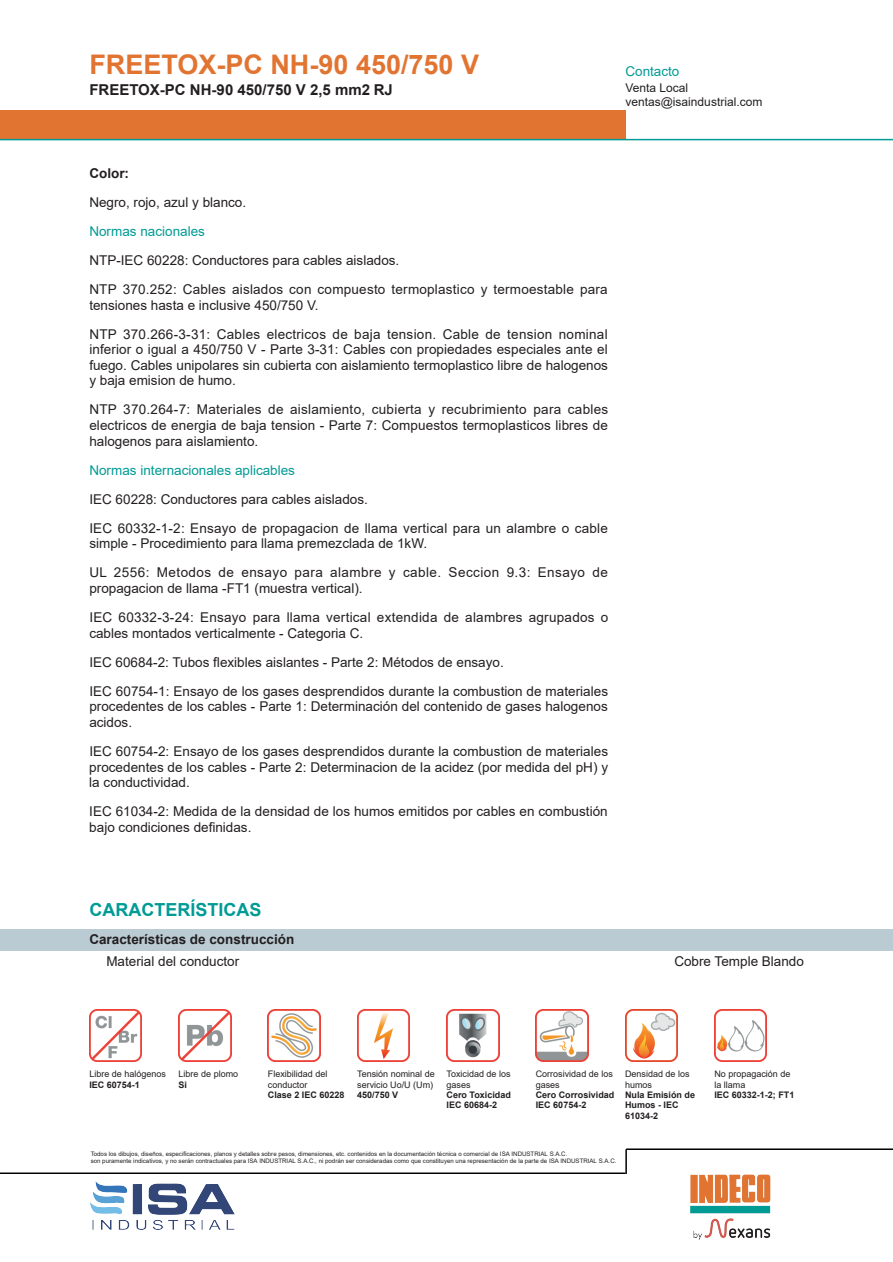
<style>
.page{position:relative;width:893px;height:1262px;background:#fff}
.page>*{position:absolute;margin:0;border:0;box-sizing:border-box;transform-origin:0 0}
.t1{font:700 27px "Arial";color:#e27432}
.t2{font:700 18px "Arial";color:#009b95}
.t3{font:700 15px "Arial";color:#231f20}
.t4{font:13.5px/15.6px "Arial";color:#231f20}
.t5{font:13.5px/29.1px "Arial";letter-spacing:.02em;color:#231f20}
.t6{font:13.5px/29.1px "Arial";letter-spacing:.035em;color:#231f20}
.t7{font:13.5px "Arial";color:#009b95}
.t8{font:700 13.5px "Arial";color:#231f20}
.t9{font:12px/13.8px "Arial";color:#231f20}
.t10{font:9px/10.4px "Arial";color:#231f20}
.t11{font:700 9px/10.4px "Arial";color:#231f20}
.t12{font:6.15px/7.1px "Arial";color:#231f20}
</style>
<div class="page">
<div style="left:0;top:111px;width:625px;height:29px;background:#e27432"></div>
<hr style="left:0;top:139px;width:892px;height:1px;background:#009b95">
<hr style="left:0;top:1172px;width:625px;height:2px;background:#000001">
<hr style="left:626px;top:1148px;width:266px;height:2px;background:#000001">
<hr style="left:625px;top:1149px;width:2px;height:25px;background:#000001">
<img style="left:690px;top:1174px;width:81px;height:65px">
<img style="left:89px;top:1009px;width:53px;height:52px">
<img style="left:179px;top:1009px;width:52px;height:52px">
<img style="left:268px;top:1009px;width:52px;height:52px">
<img style="left:357px;top:1009px;width:53px;height:52px">
<img style="left:446px;top:1009px;width:53px;height:52px">
<img style="left:536px;top:1009px;width:52px;height:52px">
<img style="left:625px;top:1009px;width:52px;height:52px">
<img style="left:714px;top:1009px;width:53px;height:52px">
<div style="left:0;top:929px;width:892px;height:22px;background:#bbcbd4"></div>
<img style="left:91px;top:1181px;width:143px;height:48px">
<h1 class="t1" style="left:89px;top:46px;width:391px">FREETOX-PC NH-90 450/750 V</h1>
<p class="t3" style="left:89px;top:79px;width:305px">FREETOX-PC NH-90 450/750 V 2,5 mm2 RJ</p>
<p class="t7" style="left:625px;top:62px;width:56px">Contacto</p>
<p class="t9" style="left:625px;top:81px;width:138px">Venta Local ventas@isaindustrial.com</p>
<p class="t8" style="left:89px;top:163px;width:41px">Color:</p>
<p class="t4" style="left:89px;top:194px;width:158px">Negro, rojo, azul y blanco.</p>
<p class="t7" style="left:89px;top:222px;width:117px">Normas nacionales</p>
<p class="t4" style="left:89px;top:246px;width:520px;line-height:29.1px">NTP-IEC 60228: Conductores para cables aislados.<br>NTP 370.252: Cables aislados con compuesto termoplastico y termoestable para</p>
<p class="t5" style="left:89px;top:290px;width:520px">tensiones hasta e inclusive 450/750 V.<br>NTP 370.266-3-31: Cables electricos de baja tension. Cable de tension nominal</p>
<p class="t4" style="left:89px;top:342px;width:520px;text-align:justify">inferior o igual a 450/750 V - Parte 3-31: Cables con propiedades especiales ante el fuego. Cables unipolares sin cubierta con aislamiento termoplastico libre de halogenos y baja emision de humo.</p>
<p class="t4" style="left:89px;top:402px;width:520px;text-align:justify">NTP 370.264-7: Materiales de aislamiento, cubierta y recubrimiento para cables electricos de energia de baja tension - Parte 7: Compuestos termoplasticos libres de halogenos para aislamiento.</p>
<p class="t7" style="left:89px;top:460px;width:207px">Normas internacionales aplicables</p>
<p class="t4" style="left:89px;top:484px;width:520px;line-height:29.1px">IEC 60228: Conductores para cables aislados.<br>IEC 60332-1-2: Ensayo de propagacion de llama vertical para un alambre o cable</p>
<p class="t6" style="left:89px;top:529px;width:520px">simple - Procedimiento para llama premezclada de 1kW.<br>UL 2556: Metodos de ensayo para alambre y cable. Seccion 9.3: Ensayo de</p>
<p class="t5" style="left:89px;top:573px;width:520px">propagacion de llama -FT1 (muestra vertical).<br>IEC 60332-3-24: Ensayo para llama vertical extendida de alambres agrupados o</p>
<p class="t4" style="left:89px;top:618px;width:520px;line-height:29.1px">cables montados verticalmente - Categoria C.<br>IEC 60684-2: Tubos flexibles aislantes - Parte 2: Métodos de ensayo.<br>IEC 60754-1: Ensayo de los gases desprendidos durante la combustion de materiales</p>
<p class="t4" style="left:89px;top:698px;width:520px">procedentes de los cables - Parte 1: Determinación del contenido de gases halogenos acidos.</p>
<p class="t4" style="left:89px;top:743px;width:520px;text-align:justify">IEC 60754-2: Ensayo de los gases desprendidos durante la combustion de materiales procedentes de los cables - Parte 2: Determinacion de la acidez (por medida del pH) y la conductividad.</p>
<p class="t4" style="left:89px;top:803px;width:520px">IEC 61034-2: Medida de la densidad de los humos emitidos por cables en combustión bajo condiciones definidas.</p>
<h2 class="t2" style="left:89px;top:897px;width:173px">CARACTERÍSTICAS</h2>
<p class="t8" style="left:89px;top:930px;width:206px">Características de construcción</p>
<p class="t4" style="left:106px;top:953px;width:134px">Material del conductor</p>
<p class="t4" style="left:674px;top:953px;width:131px">Cobre Temple Blando</p>
<p class="t10" style="left:89px;top:1068px;width:78px">Libre de halógenos</p>
<p class="t11" style="left:89px;top:1079px;width:52px">IEC 60754-1</p>
<p class="t10" style="left:179px;top:1068px;width:61px">Libre de plomo</p>
<p class="t11" style="left:179px;top:1079px;width:10px">Si</p>
<p class="t10" style="left:268px;top:1068px;width:61px">Flexibilidad del conductor</p>
<p class="t11" style="left:268px;top:1089px;width:78px">Clase 2 IEC 60228</p>
<p class="t10" style="left:357px;top:1068px;width:79px">Tensión nominal de servicio Uo/U (Um)</p>
<p class="t11" style="left:357px;top:1089px;width:43px">450/750 V</p>
<p class="t10" style="left:446px;top:1068px;width:66px">Toxicidad de los gases</p>
<p class="t11" style="left:446px;top:1089px;width:66px">Cero Toxicidad<br>IEC 60684-2</p>
<p class="t10" style="left:536px;top:1068px;width:79px">Corrosividad de los gases</p>
<p class="t11" style="left:536px;top:1089px;width:80px">Cero Corrosividad<br>IEC 60754-2</p>
<p class="t10" style="left:625px;top:1068px;width:66px">Densidad de los humos</p>
<p class="t11" style="left:625px;top:1089px;width:72px">Nula Emisión de<br>Humos - IEC<br>61034-2</p>
<p class="t10" style="left:714px;top:1068px;width:78px">No propagación de la llama</p>
<p class="t11" style="left:714px;top:1089px;width:82px">IEC 60332-1-2; FT1</p>
<p class="t12" style="left:91px;top:1149px;width:527px">Todos los dibujos, diseños, especificaciones, planos y detalles sobre pesos, dimensiones, etc. contenidos en la documentación técnica o comercial de ISA INDUSTRIAL S.A.C.<br>son puramente indicativos, y no serán contractuales para ISA INDUSTRIAL S.A.C., ni podrán ser consideradas como que constituyen una representación de la parte de ISA INDUSTRIAL S.A.C.</p>
</div>
